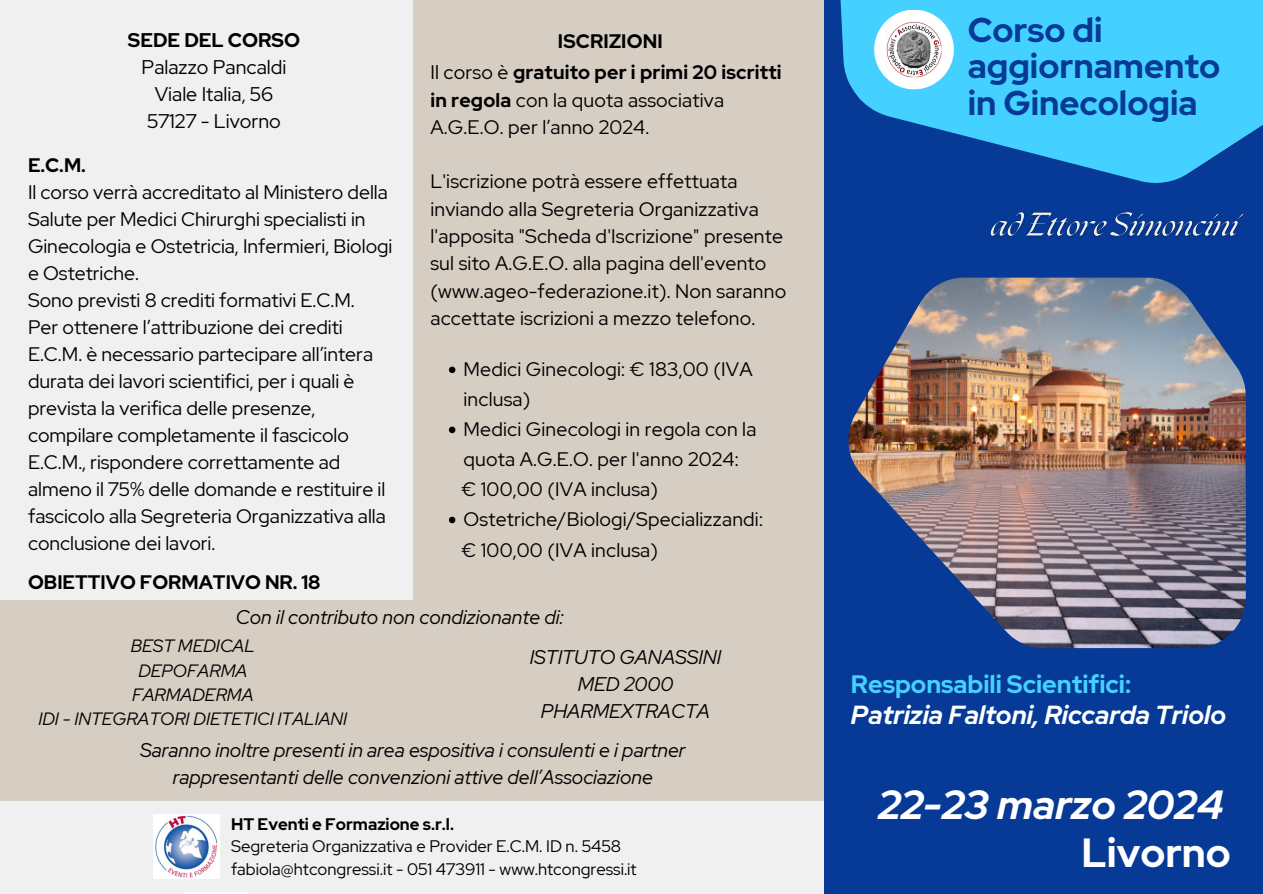
<style>
.page{position:relative;width:1263px;height:894px;background:#fff}
.page>*{position:absolute;margin:0;border:0;box-sizing:border-box;transform-origin:0 0}
.t1{font:italic 700 40.5px "Red Hat Display";color:#fff}
.t2{font:700 40.5px "Red Hat Display";color:#fff}
.t3{font:700 34.35px/36.5px "Red Hat Display";color:#063a96}
.t4{font:italic 700 25.95px "Red Hat Display";color:#fff}
.t5{font:700 25.05px "Red Hat Display";color:#45d1ff}
.t6{font:italic 19.8px/27px "Red Hat Display";color:#000;text-align:center}
.t7{font:19.8px/27px "Red Hat Display";color:#000;text-align:center}
.t8{font:19.5px/27px "Red Hat Display";color:#000}
.t9{font:700 19.5px "Red Hat Display";color:#000}
.t10{font:italic 17.85px/24.3px "Red Hat Display";color:#000;text-align:center}
.t11{font:16.65px "Red Hat Display";color:#000}
.t12{font:700 16.65px "Red Hat Display";color:#000}
.s1{font-weight:700}
</style>
<div class="page">
<div style="left:0;top:0;width:1263px;height:893px;background:#f1f0f0"></div>
<div style="left:0;top:599px;width:824px;height:201px;background:#d6cdc3"></div>
<div style="left:413px;top:0;width:425px;height:630px;background:#d6cdc3"></div>
<div style="left:824px;top:0;width:439px;height:893px;background:#063a96"></div>
<svg style="left:840px;top:0;width:423px;height:183px;fill:#45d1ff"></svg>
<img style="left:848px;top:277px;width:398px;height:371px">
<div style="left:874px;top:10px;width:80px;height:79px;background:#fff;border-radius:50%"></div>
<img style="left:886px;top:22px;width:55px;height:56px">
<img style="left:185px;top:892px;width:62px;height:1px">
<img style="left:153px;top:814px;width:67px;height:64px">
<img style="left:990px;top:212px;width:254px;height:25px">
<svg style="left:449px;top:366px;width:6px;height:7px"></svg>
<svg style="left:449px;top:426px;width:6px;height:7px"></svg>
<svg style="left:449px;top:516px;width:6px;height:7px"></svg>
<p class="t7" style="left:128px;top:26px;width:174px"><span class="s1">SEDE DEL CORSO<br></span>Palazzo Pancaldi<br>Viale Italia, 56<br>57127 - Livorno</p>
<h6 class="t8" style="left:28px;top:151px;width:366px"><span class="s1">E.C.M.<br></span>Il corso verrà accreditato al Ministero della Salute per Medici Chirurghi specialisti in Ginecologia e Ostetricia, Infermieri, Biologi e Ostetriche.<br>Sono previsti 8 crediti formativi E.C.M.<br>Per ottenere l’attribuzione dei crediti E.C.M. è necessario partecipare all’intera durata dei lavori scientifici, per i quali è prevista la verifica delle presenze, compilare completamente il fascicolo E.C.M., rispondere correttamente ad almeno il 75% delle domande e restituire il fascicolo alla Segreteria Organizzativa alla conclusione dei lavori.</h6>
<p class="t9" style="left:28px;top:569px;width:294px">OBIETTIVO FORMATIVO NR. 18</p>
<p class="t9" style="left:558px;top:28px;width:107px">ISCRIZIONI</p>
<h3 class="t8" style="left:430px;top:59px;width:353px">Il corso è <span class="s1">gratuito per i primi 20 iscritti in regola</span> con la quota associativa<br>A.G.E.O. per l’anno 2024.</h3>
<h3 class="t8" style="left:430px;top:168px;width:357px">L'iscrizione potrà essere effettuata inviando alla Segreteria Organizzativa l'apposita "Scheda d'Iscrizione" presente sul sito A.G.E.O. alla pagina dell'evento (www.ageo-federazione.it). Non saranno accettate iscrizioni a mezzo telefono.</h3>
<h1 class="t8" style="left:464px;top:354px;width:290px;line-height:30px">Medici Ginecologi: € 183,00 (IVA inclusa)</h1>
<h1 class="t8" style="left:464px;top:414px;width:294px;line-height:30px">Medici Ginecologi in regola con la quota A.G.E.O. per l'anno 2024:</h1>
<h6 class="t8" style="left:461px;top:476px;width:198px">€ 100,00 (IVA inclusa)</h6>
<h5 class="t8" style="left:464px;top:506px;width:301px">Ostetriche/Biologi/Specializzandi:</h5>
<h5 class="t8" style="left:461px;top:536px;width:198px">€ 100,00 (IVA inclusa)</h5>
<h6 class="t6" style="left:236px;top:603px;width:329px">Con il contributo non condizionante di:</h6>
<p class="t10" style="left:38px;top:633px;width:310px">BEST MEDICAL<br>DEPOFARMA<br>FARMADERMA<br>IDI - INTEGRATORI DIETETICI ITALIANI</p>
<p class="t6" style="left:530px;top:643px;width:193px">ISTITUTO GANASSINI<br>MED 2000<br>PHARMEXTRACTA</p>
<p class="t6" style="left:140px;top:736px;width:547px">Saranno inoltre presenti in area espositiva i consulenti e i partner rappresentanti delle convenzioni attive dell’Associazione</p>
<h6 class="t12" style="left:231px;top:812px;width:224px">HT Eventi e Formazione s.r.l.</h6>
<p class="t11" style="left:231px;top:834px;width:392px">Segreteria Organizzativa e Provider E.C.M. ID n. 5458</p>
<h2 class="t11" style="left:231px;top:857px;width:407px">fabiola@htcongressi.it - 051 473911 - www.htcongressi.it</h2>
<h4 class="t3" style="left:968px;top:11px;width:254px">Corso di aggiornamento in Ginecologia</h4>
<h6 class="t5" style="left:851px;top:667px;width:282px">Responsabili Scientifici:</h6>
<p class="t4" style="left:851px;top:697px;width:377px">Patrizia Faltoni, Riccarda Triolo</p>
<h4 class="t1" style="left:878px;top:777px;width:347px">22-23 marzo 2024</h4>
<p class="t2" style="left:1081px;top:825px;width:151px">Livorno</p>
</div>
